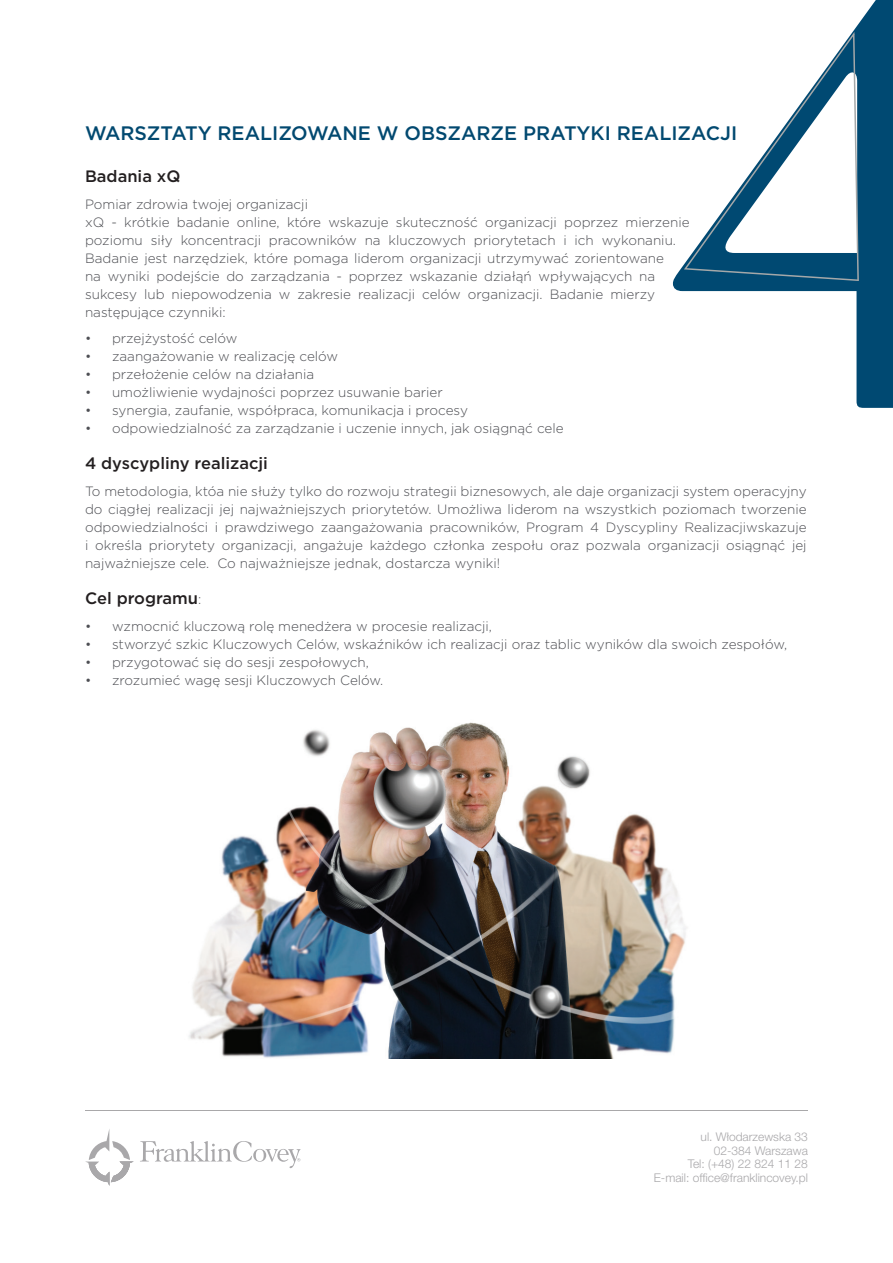
<style>
.page{position:relative;width:893px;height:1263px;background:#fff}
.page>*{position:absolute;margin:0;border:0;box-sizing:border-box;transform-origin:0 0}
.t1{font:500 19.5px "Gotham";color:#024970}
.t2{font:500 16.5px "Gotham";color:#231f20}
.t3{font:300 13.5px/18px "Gotham";color:#4d4e53}
.t4{font:300 12px/13.5px "Helvetica Neue LT Pro";color:#a9a8aa;text-align:right}
.s1{font-weight:300;font-size:13.5px;color:#4d4e53}
</style>
<div class="page">
<svg style="left:85px;top:1129px;width:49px;height:57px"></svg>
<svg style="left:140px;top:1141px;width:160px;height:27px"></svg>
<hr style="left:85px;top:1110px;width:723px;height:1px;background:#a9a8aa">
<svg style="left:673px;top:0;width:220px;height:408px"></svg>
<svg style="left:684px;top:32px;width:175px;height:249px"></svg>
<img style="left:189px;top:722px;width:498px;height:336px">
<h1 class="t1" style="left:85px;top:120px;width:654px">WARSZTATY REALIZOWANE W OBSZARZE PRATYKI REALIZACJI</h1>
<p class="t2" style="left:85px;top:166px;width:97px">Badania xQ</p>
<p class="t3" style="left:85px;top:195px;width:606px">Pomiar zdrowia twojej organizacji<br>xQ - krótkie badanie online, które wskazuje skuteczność organizacji poprzez mierzenie poziomu siły koncentracji pracowników na kluczowych priorytetach i ich wykonaniu.<br>Badanie jest narzędziek, które pomaga liderom organizacji utrzymywać zorientowane<br>na wyniki podejście do zarządzania - poprzez wskazanie działąń wpływających na sukcesy lub niepowodzenia w zakresie realizacji celów organizacji. Badanie mierzy następujące czynniki:</p>
<p class="t3" style="left:85px;top:329px;width:154px">• przejżystość celów</p>
<p class="t3" style="left:85px;top:347px;width:255px">• zaangażowanie w realizację celów</p>
<p class="t3" style="left:85px;top:365px;width:231px">• przełożenie celów na działania</p>
<p class="t3" style="left:85px;top:383px;width:359px">• umożliwienie wydajności poprzez usuwanie barier</p>
<p class="t3" style="left:85px;top:401px;width:385px">• synergia, zaufanie, współpraca, komunikacja i procesy</p>
<p class="t3" style="left:85px;top:419px;width:480px">• odpowiedzialność za zarządzanie i uczenie innych, jak osiągnąć cele</p>
<p class="t2" style="left:85px;top:453px;width:184px">4 dyscypliny realizacji</p>
<p class="t3" style="left:85px;top:482px;width:723px;text-align:justify">To metodologia, któa nie służy tylko do rozwoju strategii biznesowych, ale daje organizacji system operacyjny do ciągłej realizacji jej najważniejszych priorytetów. Umożliwa liderom na wszystkich poziomach tworzenie odpowiedzialności i prawdziwego zaangażowania pracowników, Program 4 Dyscypliny Realizacjiwskazuje i określa priorytety organizacji, angażuje każdego członka zespołu oraz pozwala organizacji osiągnąć jej najważniejsze cele. Co najważniejsze jednak, dostarcza wyniki!</p>
<p class="t2" style="left:85px;top:587px;width:118px">Cel programu<span class="s1">:</span></p>
<p class="t3" style="left:85px;top:616px;width:408px">• wzmocnić kluczową rolę menedżera w procesie realizacji,</p>
<p class="t3" style="left:85px;top:634px;width:704px">• stworzyć szkic Kluczowych Celów, wskaźników ich realizacji oraz tablic wyników dla swoich zespołów,</p>
<p class="t3" style="left:85px;top:652px;width:285px">• przygotować się do sesji zespołowych,</p>
<p class="t3" style="left:85px;top:670px;width:300px">• zrozumieć wagę sesji Kluczowych Celów.</p>
<p class="t4" style="left:654px;top:1130px;width:156px">ul. Włodarzewska 33<br>02-384 Warszawa<br>Tel: (+48) 22 824 11 28<br>E-mail: office@franklincovey.pl</p>
</div>
